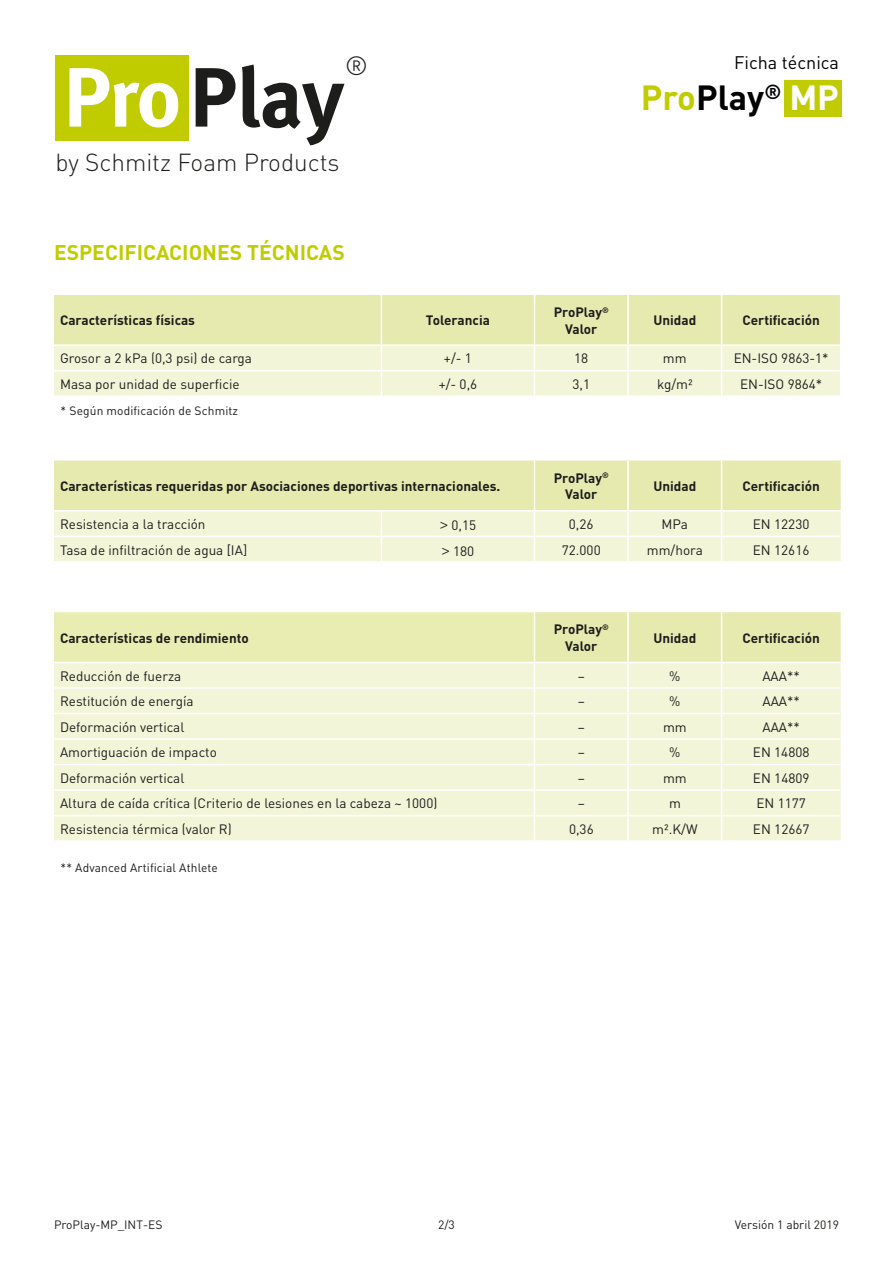
<style>
.page{position:relative;width:893px;height:1263px;background:#fff}
.page>*{position:absolute;margin:0;border:0;box-sizing:border-box;transform-origin:0 0}
.t1{font:700 34.5px "DIN";color:#000}
.t2{font:300 26.1px "DIN Pro";color:#1d1d1b}
.t3{font:300 24.3px "DIN Pro";color:#1d1d1b}
.t4{font:700 21px "DIN";color:#c1cc00}
.t5{font:18px "DIN";color:#000}
.t6{font:13.5px "DIN";color:#1d1d1b}
.t7{font:700 13.5px/16.5px "DIN";color:#1d1d1b;text-align:center}
.t8{font:12px "DIN";letter-spacing:.01em;color:#1d1d1b}
.s1{color:#c1cc00}
.s2{color:#fff}
.s3{font-family:"Abel"}
</style>
<div class="page">
<div style="left:55px;top:55px;width:134px;height:86px;background:#c1cc00"></div>
<svg style="left:69px;top:68px;width:109px;height:60px"></svg>
<svg style="left:196px;top:68px;width:40px;height:59px"></svg>
<svg style="left:242px;top:65px;width:102px;height:80px"></svg>
<svg style="left:54px;top:294px;width:787px;height:102px;background:#edf0c6"></svg>
<svg style="left:54px;top:460px;width:787px;height:101px;background:#edf0c6"></svg>
<div style="left:54px;top:611px;width:480px;height:51px;background:#eaedb1"></div>
<div style="left:54px;top:663px;width:480px;height:177px;background:#f3f5d9"></div>
<div style="left:54px;top:689px;width:480px;height:126px;background:#f3f5d9"></div>
<hr style="left:54px;top:611px;width:480px;height:1px;background:#fff">
<hr style="left:54px;top:687px;width:480px;height:2px;background:#fff">
<hr style="left:54px;top:713px;width:480px;height:1px;background:#fff">
<hr style="left:54px;top:738px;width:480px;height:2px;background:#fff">
<hr style="left:54px;top:764px;width:480px;height:1px;background:#fff">
<hr style="left:54px;top:789px;width:480px;height:2px;background:#fff">
<hr style="left:54px;top:815px;width:480px;height:1px;background:#fff">
<svg style="left:534px;top:611px;width:307px;height:229px;background:#f1f3d2"></svg>
<div style="left:784px;top:80px;width:58px;height:37px;background:#c1cc00"></div>
<h2 class="t2" style="left:345px;top:48px;width:25px">®</h2>
<h3 class="t3" style="left:55px;top:146px;width:286px">by Schmitz Foam Products</h3>
<h3 class="t4" style="left:54px;top:239px;width:292px">ESPECIFICACIONES TÉCNICAS</h3>
<h3 class="t5" style="left:734px;top:51px;width:106px">Ficha técnica</h3>
<h1 class="t1" style="left:641px;top:75px;width:199px"><span class="s1">Pro</span>Play<sup>®</sup> <span class="s2">MP</span></h1>
<p class="t7" style="left:60px;top:312px;width:137px">Características físicas</p>
<p class="t7" style="left:426px;top:312px;width:65px">Tolerancia</p>
<p class="t7" style="left:554px;top:303px;width:56px">ProPlay<sup>®<br></sup>Valor</p>
<p class="t7" style="left:653px;top:312px;width:44px">Unidad</p>
<p class="t7" style="left:742px;top:312px;width:79px">Certificación</p>
<p class="t6" style="left:60px;top:350px;width:193px">Grosor a 2 kPa (0,3 psi) de carga</p>
<p class="t6" style="left:444px;top:350px;width:29px">+/- 1</p>
<p class="t6" style="left:574px;top:350px;width:16px">18</p>
<p class="t6" style="left:663px;top:350px;width:25px">mm</p>
<p class="t6" style="left:734px;top:350px;width:96px">EN-ISO 9863-1*</p>
<p class="t6" style="left:60px;top:376px;width:181px">Masa por unidad de superficie</p>
<p class="t6" style="left:439px;top:376px;width:40px">+/- 0,6</p>
<p class="t6" style="left:572px;top:376px;width:19px">3,1</p>
<p class="t6" style="left:657px;top:376px;width:37px">kg/m²</p>
<p class="t6" style="left:740px;top:376px;width:84px">EN-ISO 9864*</p>
<p class="t8" style="left:61px;top:403px;width:179px">* Según modificación de Schmitz</p>
<p class="t7" style="left:60px;top:477px;width:442px">Características requeridas por Asociaciones deportivas internacionales.</p>
<p class="t7" style="left:554px;top:469px;width:56px">ProPlay<sup>®<br></sup>Valor</p>
<p class="t7" style="left:653px;top:477px;width:44px">Unidad</p>
<p class="t7" style="left:742px;top:477px;width:79px">Certificación</p>
<p class="t6" style="left:60px;top:516px;width:147px">Resistencia a la tracción</p>
<p class="t6" style="left:440px;top:517px;width:38px"><span class="s3">&gt;</span> 0,15</p>
<p class="t6" style="left:569px;top:516px;width:26px">0,26</p>
<p class="t6" style="left:662px;top:516px;width:28px">MPa</p>
<p class="t6" style="left:753px;top:516px;width:58px">EN 12230</p>
<p class="t6" style="left:60px;top:541px;width:189px">Tasa de infiltración de agua [IA]</p>
<p class="t6" style="left:442px;top:542px;width:34px"><span class="s3">&gt;</span> 180</p>
<p class="t6" style="left:562px;top:541px;width:40px">72.000</p>
<p class="t6" style="left:647px;top:541px;width:57px">mm/hora</p>
<p class="t6" style="left:753px;top:541px;width:58px">EN 12616</p>
<p class="t7" style="left:60px;top:629px;width:190px">Características de rendimiento</p>
<p class="t7" style="left:554px;top:621px;width:56px">ProPlay<sup>®<br></sup>Valor</p>
<p class="t7" style="left:653px;top:629px;width:44px">Unidad</p>
<p class="t7" style="left:742px;top:629px;width:79px">Certificación</p>
<p class="t6" style="left:60px;top:667px;width:123px">Reducción de fuerza</p>
<p class="t6" style="left:578px;top:667px;width:9px">–</p>
<p class="t6" style="left:669px;top:667px;width:13px">%</p>
<p class="t6" style="left:762px;top:667px;width:39px">AAA**</p>
<p class="t6" style="left:60px;top:693px;width:135px">Restitución de energía</p>
<p class="t6" style="left:578px;top:693px;width:9px">–</p>
<p class="t6" style="left:669px;top:693px;width:13px">%</p>
<p class="t6" style="left:762px;top:693px;width:39px">AAA**</p>
<p class="t6" style="left:60px;top:718px;width:126px">Deformación vertical</p>
<p class="t6" style="left:578px;top:718px;width:9px">–</p>
<p class="t6" style="left:663px;top:718px;width:25px">mm</p>
<p class="t6" style="left:762px;top:718px;width:39px">AAA**</p>
<p class="t6" style="left:60px;top:744px;width:158px">Amortiguación de impacto</p>
<p class="t6" style="left:578px;top:744px;width:9px">–</p>
<p class="t6" style="left:669px;top:744px;width:13px">%</p>
<p class="t6" style="left:753px;top:744px;width:58px">EN 14808</p>
<p class="t6" style="left:60px;top:769px;width:126px">Deformación vertical</p>
<p class="t6" style="left:578px;top:769px;width:9px">–</p>
<p class="t6" style="left:663px;top:769px;width:25px">mm</p>
<p class="t6" style="left:753px;top:769px;width:58px">EN 14809</p>
<p class="t6" style="left:60px;top:795px;width:379px">Altura de caída crítica (Criterio de lesiones en la cabeza ~ 1000)</p>
<p class="t6" style="left:578px;top:795px;width:9px">–</p>
<p class="t6" style="left:669px;top:795px;width:13px">m</p>
<p class="t6" style="left:756px;top:795px;width:51px">EN 1177</p>
<p class="t6" style="left:60px;top:820px;width:173px">Resistencia térmica (valor R)</p>
<p class="t6" style="left:569px;top:820px;width:26px">0,36</p>
<p class="t6" style="left:652px;top:820px;width:47px">m².K/W</p>
<p class="t6" style="left:753px;top:820px;width:58px">EN 12667</p>
<p class="t8" style="left:61px;top:860px;width:159px">** Advanced Artificial Athlete</p>
<p class="t8" style="left:54px;top:1217px;width:110px">ProPlay-MP_INT-ES</p>
<p class="t8" style="left:438px;top:1217px;width:18px">2/3</p>
<p class="t8" style="left:735px;top:1217px;width:106px">Versión 1 abril 2019</p>
</div>
